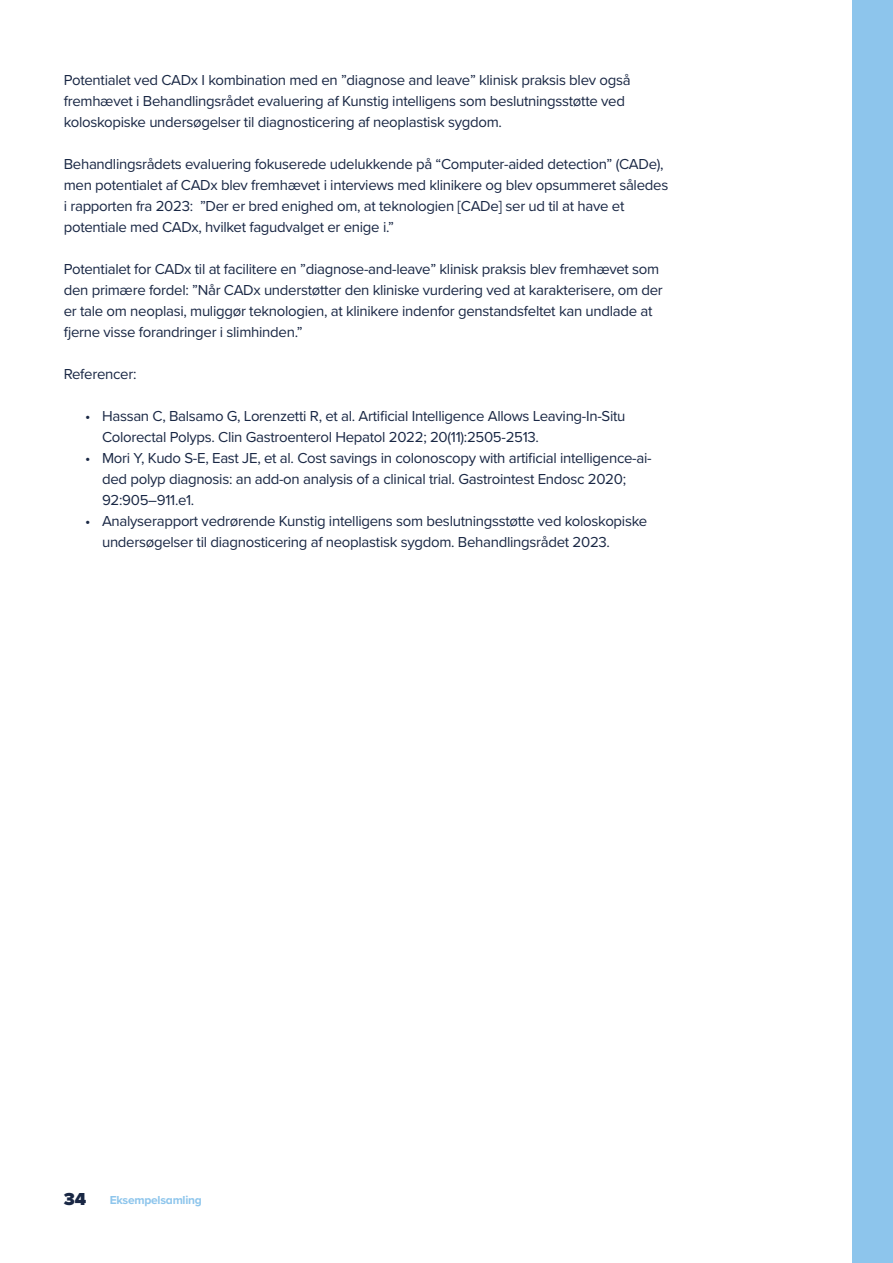
<style>
.page{position:relative;width:893px;height:1263px;background:#fff}
.page>*{position:absolute;margin:0;border:0;box-sizing:border-box;transform-origin:0 0}
.t1{font:900 18px "Proxima Nova";color:#192744}
.t2{font:15px/21px "Proxima Nova";letter-spacing:-.02em;color:#192744}
.t3{font:700 12px "Proxima Nova";letter-spacing:-.02em;color:#8dc5ec}
</style>
<div class="page">
<div style="left:853px;top:0;width:40px;height:1263px;background:#8dc5ec"></div>
<p class="t2" style="left:64px;top:69px;width:568px">Potentialet ved CADx I kombination med en ”diagnose and leave” klinisk praksis blev også fremhævet i Behandlingsrådet evaluering af Kunstig intelligens som beslutningsstøtte ved koloskopiske undersøgelser til diagnosticering af neoplastisk sygdom.</p>
<p class="t2" style="left:64px;top:153px;width:606px">Behandlingsrådets evaluering fokuserede udelukkende på “Computer-aided detection” (CADe), men potentialet af CADx blev fremhævet i interviews med klinikere og blev opsummeret således i rapporten fra 2023: ”Der er bred enighed om, at teknologien [CADe] ser ud til at have et potentiale med CADx, hvilket fagudvalget er enige i.”</p>
<p class="t2" style="left:64px;top:258px;width:601px">Potentialet for CADx til at facilitere en ”diagnose-and-leave” klinisk praksis blev fremhævet som den primære fordel: ”Når CADx understøtter den kliniske vurdering ved at karakterisere, om der er tale om neoplasi, muliggør teknologien, at klinikere indenfor genstandsfeltet kan undlade at fjerne visse forandringer i slimhinden.”</p>
<p class="t2" style="left:64px;top:363px;width:74px">Referencer:</p>
<p class="t2" style="left:102px;top:405px;width:525px;text-indent:-17px">• Hassan C, Balsamo G, Lorenzetti R, et al. Artificial Intelligence Allows Leaving-In-Situ<br>Colorectal Polyps. Clin Gastroenterol Hepatol 2022; 20(11):2505-2513.</p>
<p class="t2" style="left:102px;top:447px;width:551px;text-indent:-17px">• Mori Y, Kudo S-E, East JE, et al. Cost savings in colonoscopy with artificial intelligence-ai&shy;ded polyp diagnosis: an add-on analysis of a clinical trial. Gastrointest Endosc 2020;<br>92:905–911.e1.</p>
<p class="t2" style="left:102px;top:510px;width:547px;text-indent:-17px">• Analyserapport vedrørende Kunstig intelligens som beslutningsstøtte ved koloskopiske undersøgelser til diagnosticering af neoplastisk sygdom. Behandlingsrådet 2023.</p>
<p class="t1" style="left:64px;top:1185px;width:24px">34</p>
<p class="t3" style="left:110px;top:1191px;width:94px">Eksempelsamling</p>
</div>
